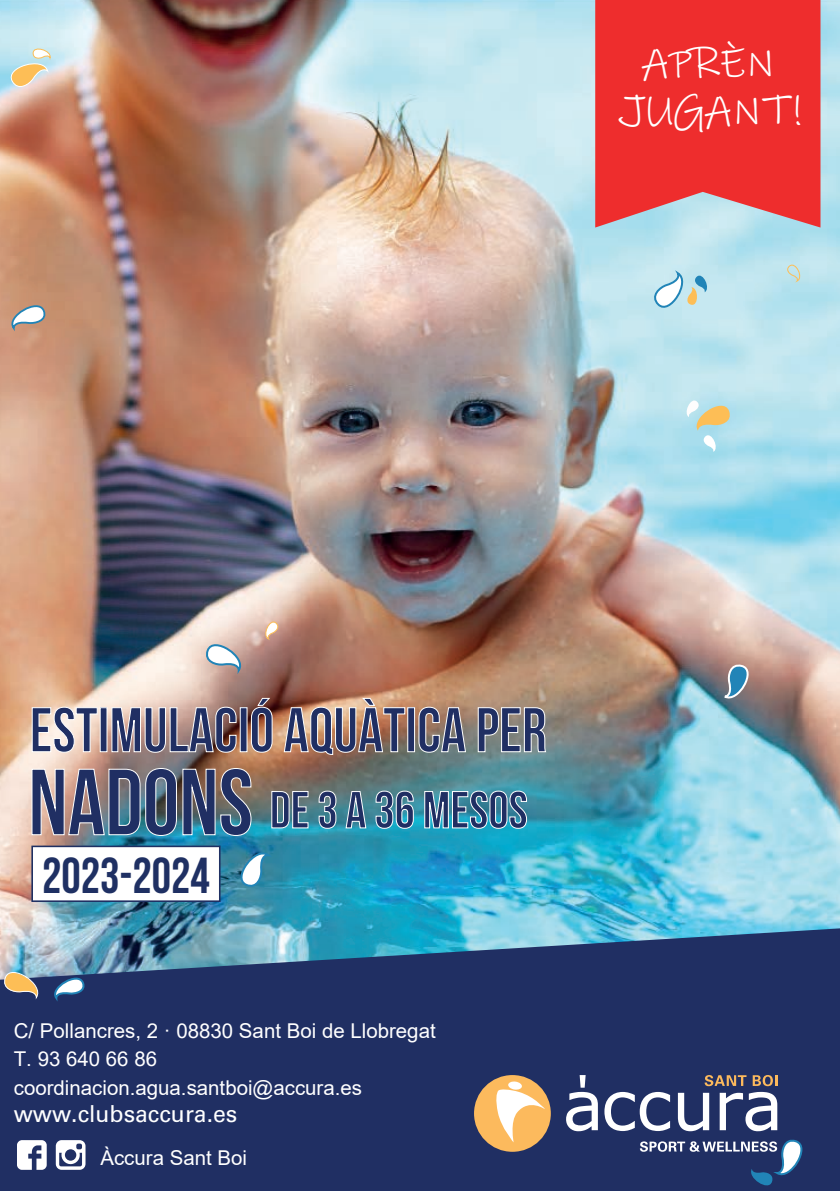
<style>
.page{position:relative;width:840px;height:1191px;background:#fff}
.page>*{position:absolute;margin:0;border:0;box-sizing:border-box;transform-origin:0 0}
.t1{font:700 93.6px "Bebas Neue";color:#202f63}
.t2{font:700 62.8px "Bebas Neue";color:#202f63}
.t3{font:700 52px "Bebas Neue";color:#202f63}
.t4{font:700 50.4px "Bebas Neue";color:#1f3063;scale:.96 1}
.t5{font:43.6px "Ink Free";color:#fff}
.t6{font:42.6px "Ink Free";color:#fff}
.t7{font:30.8px/35.8px "Ink Free";color:#fff;text-align:center}
.t8{font:23.4px "Univers";color:#fff}
.t9{font:20.4px/28.6px "Arial";color:#fff}
</style>
<div class="page">
<img style="left:0;top:0;width:839px;height:928px">
<svg style="left:0;top:928px;width:839px;height:263px;background:#283d6e"></svg>
<svg style="left:4px;top:45px;width:48px;height:138px;background:#d0a68e"></svg>
<div style="left:31px;top:845px;width:189px;height:57px;background:#fff;border:2px solid #1f3063"></div>
<svg style="left:271px;top:790px;width:38px;height:39px"></svg>
<svg style="left:318px;top:790px;width:19px;height:39px"></svg>
<svg style="left:345px;top:790px;width:22px;height:39px"></svg>
<svg style="left:375px;top:790px;width:39px;height:39px;background:#60a7b6"></svg>
<svg style="left:423px;top:788px;width:104px;height:41px;background:#58a9bc"></svg>
<svg style="left:646px;top:270px;width:64px;height:46px;background:#bddee6"></svg>
<svg style="left:201px;top:635px;width:46px;height:38px"></svg>
<svg style="left:5px;top:297px;width:45px;height:33px"></svg>
<svg style="left:682px;top:395px;width:50px;height:57px;background:#c1dcd5"></svg>
<svg style="left:783px;top:261px;width:20px;height:21px"></svg>
<svg style="left:721px;top:660px;width:36px;height:43px;background:#848b95"></svg>
<svg style="left:261px;top:618px;width:21px;height:22px"></svg>
<div style="left:474px;top:1075px;width:76px;height:76px;background:#fcba5d;border-radius:50%"></div>
<svg style="left:496px;top:1081px;width:49px;height:61px"></svg>
<svg style="left:231px;top:845px;width:40px;height:47px"></svg>
<svg style="left:565px;top:1075px;width:246px;height:116px;background:#43507a"></svg>
<svg style="left:0;top:962px;width:89px;height:38px;background:#798898"></svg>
<svg style="left:56px;top:1140px;width:29px;height:29px"></svg>
<svg style="left:17px;top:1140px;width:30px;height:29px"></svg>
<img style="left:31px;top:767px;width:221px;height:69px">
<svg style="left:31px;top:706px;width:67px;height:47px;background:#f6e3d4"></svg>
<div style="left:100px;top:707px;width:7px;height:45px;border:1px solid #fff"></div>
<svg style="left:111px;top:706px;width:126px;height:47px;background:#ba9c93"></svg>
<div style="left:239px;top:707px;width:8px;height:45px;border:1px solid #fff"></div>
<svg style="left:250px;top:697px;width:23px;height:56px"></svg>
<svg style="left:283px;top:697px;width:122px;height:58px;background:#c3987b"></svg>
<div style="left:407px;top:707px;width:8px;height:45px;border:1px solid #fff"></div>
<svg style="left:418px;top:706px;width:48px;height:47px;background:#a09082"></svg>
<svg style="left:477px;top:706px;width:69px;height:47px;background:#9b9a92"></svg>
<svg style="left:595px;top:0;width:225px;height:227px;background:#e93b3c"></svg>
<h3 class="t7" style="left:651px;top:35px;width:130px">APRÈN<br>JUGANT!</h3>
<h3 class="t6" style="left:641px;top:35px;width:135px">APRÈN</h3>
<h3 class="t5" style="left:619px;top:81px;width:184px">JUGANT!</h3>
<h2 class="t2" style="left:30px;top:695px;width:518px">ESTIMULACIÓ AQUÀTICA PER</h2>
<h1 class="t1" style="left:28px;top:751px;width:226px">NADONS</h1>
<h3 class="t4" style="left:42px;top:847px;width:176px">2023-2024</h3>
<h3 class="t3" style="left:269px;top:781px;width:259px">DE 3 A 36 MESOS</h3>
<p class="t9" style="left:14px;top:1016px;width:423px">C/ Pollancres, 2 · 08830 Sant Boi de Llobregat<br>T. 93 640 66 86 coordinacion.agua.santboi@accura.es</p>
<p class="t8" style="left:14px;top:1100px;width:225px">www.clubsaccura.es</p>
<p class="t9" style="left:100px;top:1143px;width:148px">Àccura Sant Boi</p>
</div>
